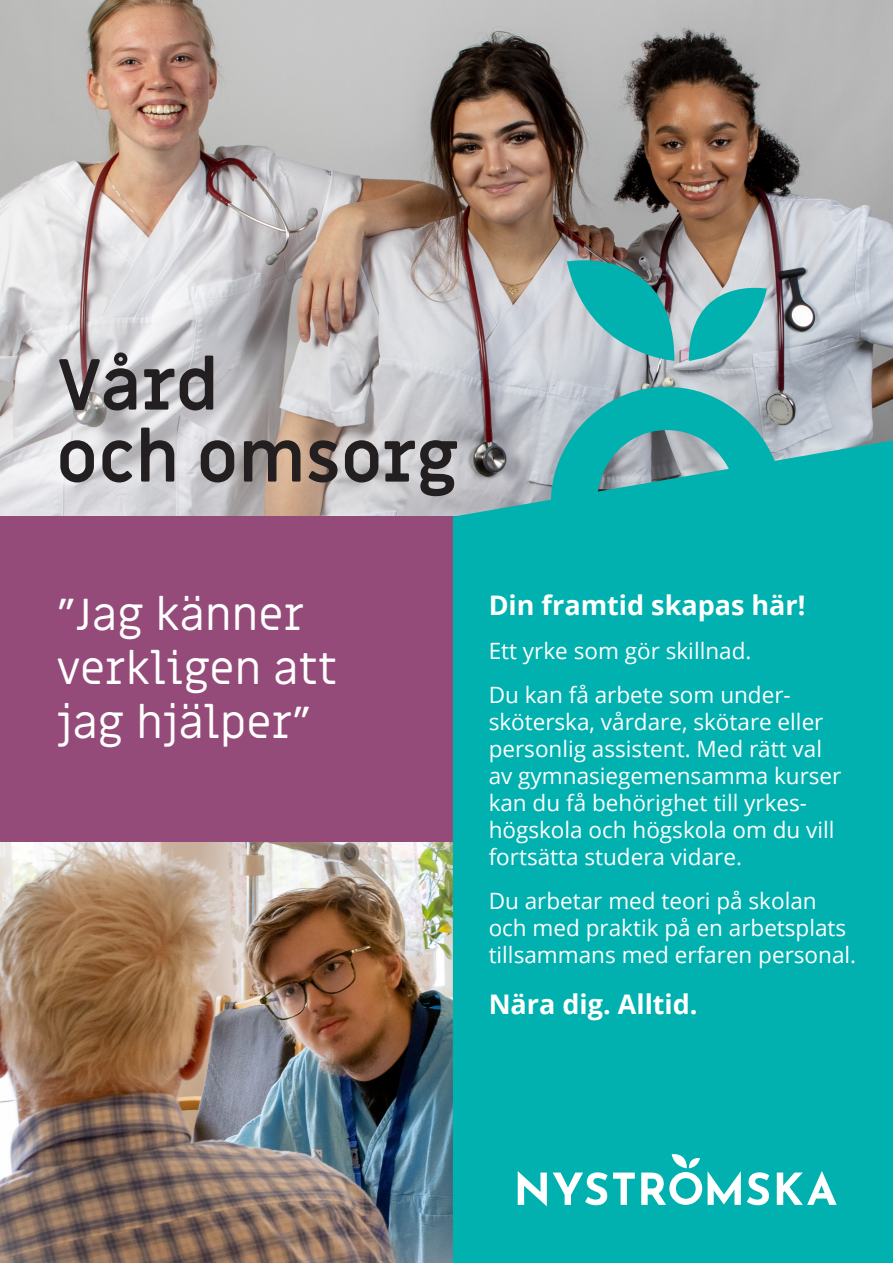
<style>
.page{position:relative;width:893px;height:1263px;background:#fff}
.page>*{position:absolute;margin:0;border:0;box-sizing:border-box;transform-origin:0 0}
.Huvudrubrik{font:700 70.5px "Miriam Libre";letter-spacing:-.005em;color:#231f20}
.Citat{font:45px/54px "Miriam Libre";color:#fff}
.Rubrik_textruta{font:700 27px "Open Sans";color:#fff}
.Brödtext{font:22.5px/27px "Open Sans";color:#fff}
</style>
<div class="page">
<img style="left:0;top:0;width:893px;height:517px">
<svg style="left:567px;top:242px;width:107px;height:119px;background:#4ea0a1"></svg>
<svg style="left:689px;top:275px;width:78px;height:86px;background:#67bfc0"></svg>
<svg style="left:551px;top:387px;width:232px;height:53px;background:#50b3b5"></svg>
<img style="left:0;top:842px;width:453px;height:421px">
<div style="left:0;top:517px;width:466px;height:325px;background:#954b79"></div>
<div style="left:453px;top:440px;width:440px;height:823px;background:#00b1b0"></div>
<svg style="left:518px;top:1154px;width:319px;height:52px"></svg>
<p class="Huvudrubrik" style="left:56px;top:341px;width:164px">Vård</p>
<p class="Huvudrubrik" style="left:56px;top:413px;width:403px">och omsorg</p>
<p class="Citat" style="left:57px;top:589px;width:283px">”Jag känner verkligen att jag hjälper”</p>
<p class="Rubrik_textruta" style="left:489px;top:586px;width:318px">Din framtid skapas här!</p>
<p class="Brödtext" style="left:489px;top:636px;width:264px">Ett yrke som gör skillnad.</p>
<p class="Brödtext" style="left:489px;top:680px;width:354px">Du kan få arbete som under&shy;sköterska, vårdare, skötare eller personlig assistent. Med rätt val av gymnasiegemensamma kurser kan du få behörighet till yrkes&shy;högskola och högskola om du vill fortsätta studera vidare.</p>
<p class="Brödtext" style="left:489px;top:886px;width:369px">Du arbetar med teori på skolan och med praktik på en arbetsplats tillsammans med erfaren personal.</p>
<p class="Rubrik_textruta" style="left:489px;top:985px;width:210px">Nära dig. Alltid.</p>
</div>
